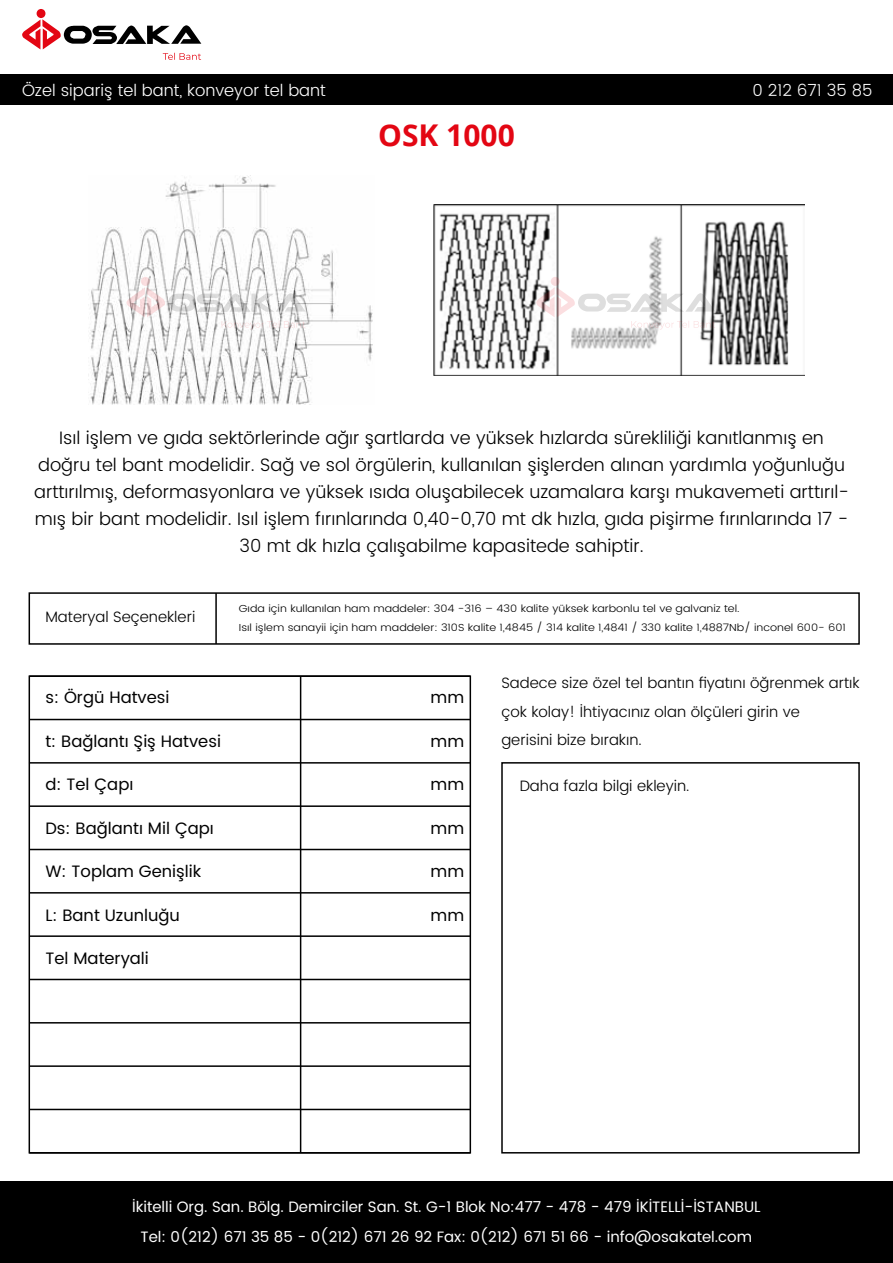
<style>
.page{position:relative;width:893px;height:1263px;background:#fff}
.page>*{position:absolute;margin:0;border:0;box-sizing:border-box;transform-origin:0 0}
.t1{font:700 30px "Open Sans";color:#e30613}
.t2{font:300 18px/27px "Poppins";color:#000;text-align:center}
.t3{font:16.5px "Poppins";color:#000}
.t4{font:300 16.5px "Poppins";color:#fff}
.t5{font:300 15px/28.5px "Poppins";color:#000}
.t6{font:15px/30px "Poppins";color:#fff;text-align:center}
.t7{font:300 10.2px/19.4px "Poppins";color:#000;scale:1.11 1}
</style>
<div class="page">
<div style="left:0;top:1182px;width:893px;height:81px;background:#000"></div>
<svg style="left:22px;top:9px;width:179px;height:51px"></svg>
<div style="left:0;top:74px;width:893px;height:31px;background:#000"></div>
<div style="left:501px;top:762px;width:359px;height:392px;border:2px solid #000"></div>
<div style="left:29px;top:675px;width:442px;height:479px;background:#fff;border:2px solid #000"></div>
<hr style="left:300px;top:676px;width:1px;height:477px;background:#000">
<hr style="left:29px;top:719px;width:441px;height:1px;background:#000">
<hr style="left:29px;top:762px;width:441px;height:2px;background:#000">
<hr style="left:29px;top:805px;width:441px;height:2px;background:#000">
<hr style="left:29px;top:849px;width:441px;height:1px;background:#000">
<hr style="left:29px;top:892px;width:441px;height:2px;background:#000">
<hr style="left:29px;top:935px;width:441px;height:2px;background:#000">
<hr style="left:29px;top:979px;width:441px;height:1px;background:#000">
<hr style="left:29px;top:1022px;width:441px;height:2px;background:#000">
<hr style="left:29px;top:1065px;width:441px;height:2px;background:#000">
<hr style="left:29px;top:1109px;width:441px;height:1px;background:#000">
<hr style="left:29px;top:1152px;width:441px;height:2px;background:#000">
<hr style="left:29px;top:675px;width:441px;height:2px;background:#000">
<div style="left:29px;top:592px;width:831px;height:53px;border:2px solid #000"></div>
<hr style="left:215px;top:593px;width:2px;height:51px;background:#000">
<img style="left:88px;top:176px;width:285px;height:228px">
<img style="left:434px;top:205px;width:371px;height:170px">
<svg style="left:126px;top:277px;width:180px;height:53px"></svg>
<svg style="left:536px;top:277px;width:179px;height:53px"></svg>
<p class="t4" style="left:22px;top:79px;width:305px">Özel sipariş tel bant, konveyor tel bant</p>
<p class="t4" style="left:752px;top:79px;width:121px">0 212 671 35 85</p>
<h1 class="t1" style="left:378px;top:114px;width:138px">OSK 1000</h1>
<p class="t2" style="left:34px;top:424px;width:816px">Isıl işlem ve gıda sektörlerinde ağır şartlarda ve yüksek hızlarda sürekliliği kanıtlanmış en doğru tel bant modelidir. Sağ ve sol örgülerin, kullanılan şişlerden alınan yardımla yoğunluğu arttırılmış, deformasyonlara ve yüksek ısıda oluşabilecek uzamalara karşı mukavemeti arttırıl&shy;mış bir bant modelidir. Isıl işlem fırınlarında 0,40-0,70 mt dk hızla, gıda pişirme fırınlarında 17 - 30 mt dk hızla çalışabilme kapasitede sahiptir.</p>
<p class="t5" style="left:45px;top:603px;width:151px">Materyal Seçenekleri</p>
<p class="t3" style="left:45px;top:686px;width:126px">s: Örgü Hatvesi</p>
<p class="t3" style="left:45px;top:729px;width:177px">t: Bağlantı Şiş Hatvesi</p>
<p class="t3" style="left:45px;top:773px;width:89px">d: Tel Çapı</p>
<p class="t3" style="left:45px;top:816px;width:170px">Ds: Bağlantı Mil Çapı</p>
<p class="t3" style="left:45px;top:860px;width:157px">W: Toplam Genişlik</p>
<p class="t3" style="left:45px;top:903px;width:136px">L: Bant Uzunluğu</p>
<p class="t3" style="left:45px;top:947px;width:105px">Tel Materyali</p>
<p class="t7" style="left:239px;top:599px;width:548px">Gıda için kullanılan ham maddeler: 304 -316 – 430 kalite yüksek karbonlu tel ve galvaniz tel.<br>Isıl işlem sanayii için ham maddeler: 310S kalite 1,4845 / 314 kalite 1,4841 / 330 kalite 1,4887Nb/ inconel 600- 601</p>
<p class="t3" style="left:430px;top:686px;width:35px">mm</p>
<p class="t3" style="left:430px;top:729px;width:35px">mm</p>
<p class="t3" style="left:430px;top:773px;width:35px">mm</p>
<p class="t3" style="left:430px;top:816px;width:35px">mm</p>
<p class="t3" style="left:430px;top:860px;width:35px">mm</p>
<p class="t3" style="left:430px;top:903px;width:35px">mm</p>
<p class="t5" style="left:501px;top:670px;width:360px">Sadece size özel tel bantın fiyatını öğrenmek artık çok kolay! İhtiyacınız olan ölçüleri girin ve<br>gerisini bize bırakın.</p>
<p class="t5" style="left:520px;top:772px;width:171px">Daha fazla bilgi ekleyin.</p>
<p class="t6" style="left:132px;top:1192px;width:630px">İkitelli Org. San. Bölg. Demirciler San. St. G-1 Blok No:477 - 478 - 479 İKİTELLİ-İSTANBUL<br>Tel: 0(212) 671 35 85 - 0(212) 671 26 92 Fax: 0(212) 671 51 66 - info@osakatel.com</p>
</div>
